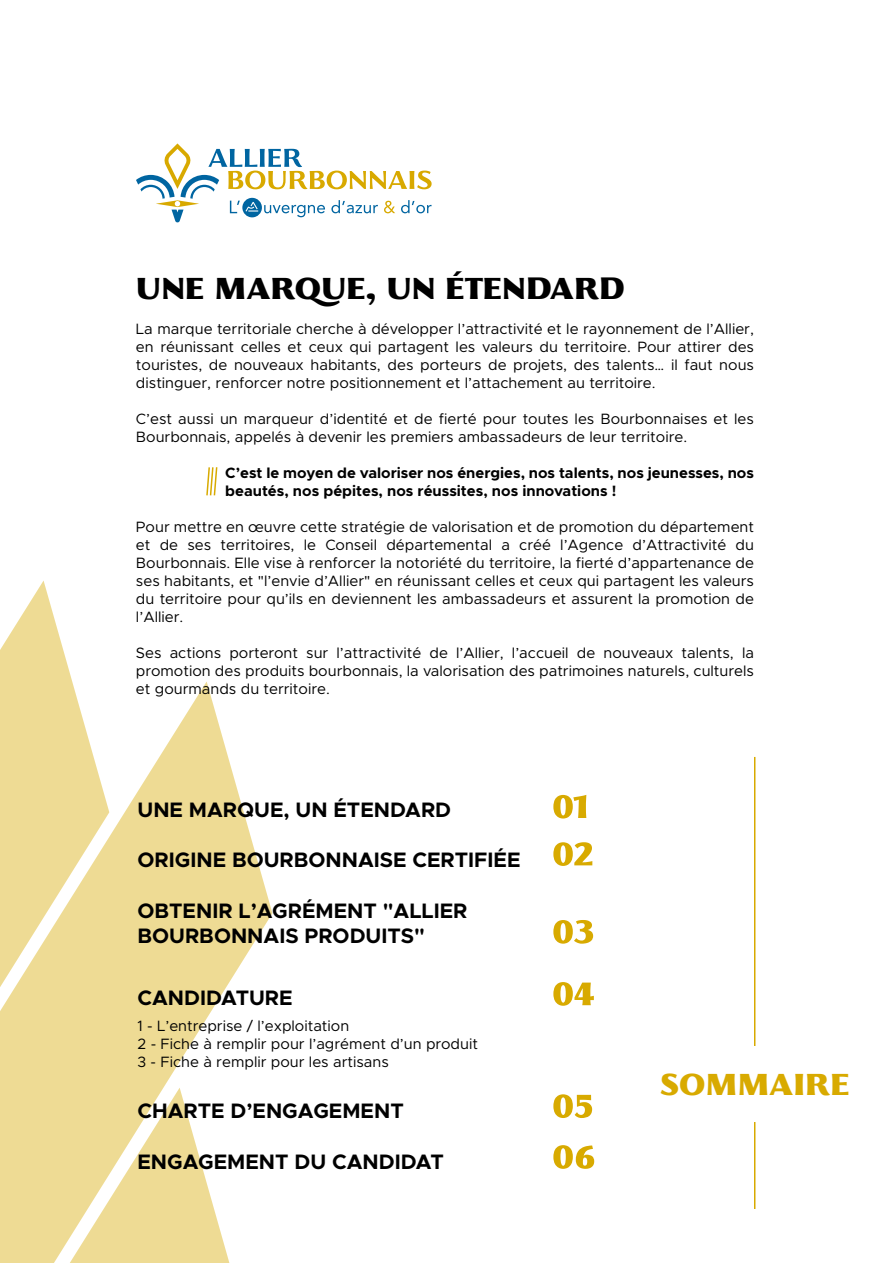
<style>
.page{position:relative;width:893px;height:1263px;background:#fff}
.page>*{position:absolute;margin:0;border:0;box-sizing:border-box;transform-origin:0 0}
.t1{font:900 30px "Florentia";color:#000}
.t2{font:900 30px "Florentia";color:#d8aa00}
.t3{font:700 21px/25.2px "Metropolis";color:#000}
.t4{font:15px/18px "Metropolis";color:#000;text-align:justify}
.t5{font:700 15px/18px "Metropolis";color:#000}
</style>
<div class="page">
<svg style="left:109px;top:681px;width:163px;height:406px;fill:#eedb94"></svg>
<svg style="left:0;top:580px;width:109px;height:507px;fill:#eedb94"></svg>
<svg style="left:0;top:1087px;width:230px;height:176px"></svg>
<hr style="left:754px;top:757px;width:1px;height:452px;background:#d8aa00">
<div style="left:625px;top:1046px;width:259px;height:76px;background:#fff"></div>
<svg style="left:553px;top:795px;width:33px;height:23px"></svg>
<svg style="left:553px;top:842px;width:39px;height:24px"></svg>
<svg style="left:553px;top:920px;width:40px;height:24px"></svg>
<svg style="left:553px;top:982px;width:41px;height:24px"></svg>
<svg style="left:553px;top:1094px;width:39px;height:24px"></svg>
<svg style="left:553px;top:1145px;width:41px;height:24px"></svg>
<svg style="left:136px;top:143px;width:296px;height:79px"></svg>
<svg style="left:206px;top:467px;width:12px;height:29px"></svg>
<h1 class="t1" style="left:136px;top:268px;width:490px">UNE MARQUE, UN ÉTENDARD</h1>
<p class="t4" style="left:136px;top:320px;width:620px">La marque territoriale cherche à développer l’attractivité et le rayonnement de l’Allier, en réunissant celles et ceux qui partagent les valeurs du territoire. Pour attirer des touristes, de nouveaux habitants, des porteurs de projets, des talents… il faut nous distinguer, renforcer notre positionnement et l’attachement au territoire.</p>
<p class="t4" style="left:136px;top:410px;width:619px">C’est aussi un marqueur d’identité et de fierté pour toutes les Bourbonnaises et les<br>Bourbonnais, appelés à devenir les premiers ambassadeurs de leur territoire.</p>
<p class="t5" style="left:225px;top:464px;width:530px">C’est le moyen de valoriser nos énergies, nos talents, nos jeunesses, nos beautés, nos pépites, nos réussites, nos innovations !</p>
<p class="t4" style="left:136px;top:518px;width:620px">Pour mettre en œuvre cette stratégie de valorisation et de promotion du département et de ses territoires, le Conseil départemental a créé l’Agence d’Attractivité du Bourbonnais. Elle vise à renforcer la notoriété du territoire, la fierté d’appartenance de ses habitants, et "l’envie d’Allier" en réunissant celles et ceux qui partagent les valeurs du territoire pour qu’ils en deviennent les ambassadeurs et assurent la promotion de l’Allier.</p>
<p class="t4" style="left:136px;top:644px;width:620px">Ses actions porteront sur l’attractivité de l’Allier, l’accueil de nouveaux talents, la promotion des produits bourbonnais, la valorisation des patrimoines naturels, culturels et gourmands du territoire.</p>
<h2 class="t3" style="left:137px;top:797px;width:315px">UNE MARQUE, UN ÉTENDARD</h2>
<h2 class="t3" style="left:137px;top:848px;width:385px">ORIGINE BOURBONNAISE CERTIFIÉE</h2>
<h2 class="t3" style="left:137px;top:898px;width:331px">OBTENIR L’AGRÉMENT "ALLIER<br>BOURBONNAIS PRODUITS"</h2>
<h2 class="t3" style="left:137px;top:985px;width:157px">CANDIDATURE</h2>
<p class="t4" style="left:137px;top:1017px;width:342px;text-align:left">1 - L’entreprise / l’exploitation<br>2 - Fiche à remplir pour l’agrément d’un produit<br>3 - Fiche à remplir pour les artisans</p>
<h2 class="t3" style="left:137px;top:1098px;width:268px">CHARTE D’ENGAGEMENT</h2>
<h2 class="t3" style="left:137px;top:1149px;width:308px">ENGAGEMENT DU CANDIDAT</h2>
<h1 class="t2" style="left:660px;top:1065px;width:191px">SOMMAIRE</h1>
</div>
